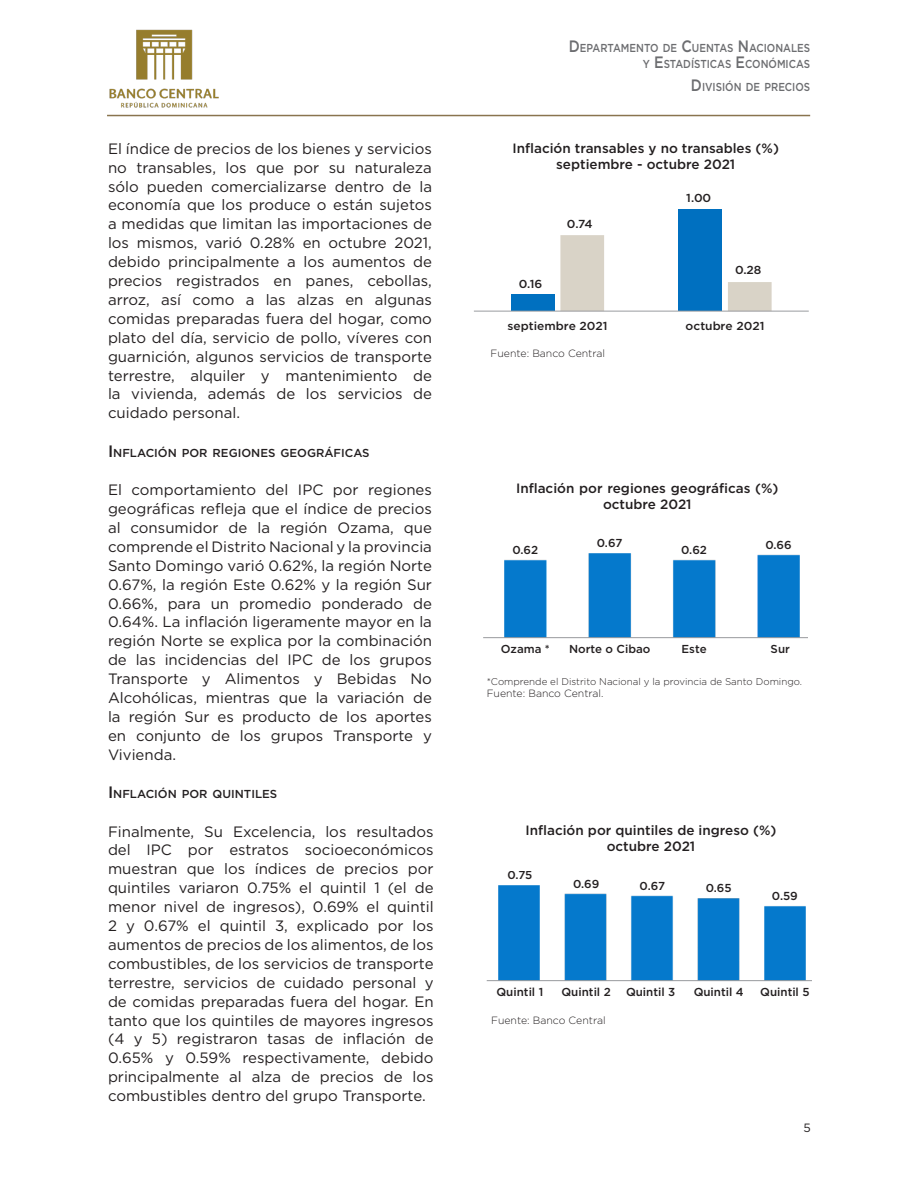
<style>
.page{position:relative;width:918px;height:1188px;background:#fff}
.page>*{position:absolute;margin:0;border:0;box-sizing:border-box;transform-origin:0 0}
.t1{font:15px/18.9px "Gotham";color:#231f20;text-align:justify}
.t2{font:500 13.5px/16.2px "Gotham";color:#231f20;text-align:center}
.t3{font:12px "Gotham";color:#231f20}
.t4{font:500 11.55px "Gotham";color:#231f20}
.t5{font:500 11.55px/16.5px "Gotham";color:#6c6d70;text-align:right;scale:.86 1}
.t6{font:500 11.55px "Gotham";color:#231f20}
.t7{font:300 10.5px "Gotham";color:#231f20}
.t8{font:300 9.75px "Gotham";color:#231f20}
.s1{font-size:16.5px}
</style>
<div class="page">
<hr style="left:107px;top:115px;width:703px;height:1px;background:#89744f">
<img style="left:109px;top:29px;width:110px;height:79px">
<div style="left:511px;top:295px;width:44px;height:16px;background:#0070c0"></div>
<div style="left:679px;top:209px;width:43px;height:102px;background:#0070c0"></div>
<svg style="left:560px;top:235px;width:212px;height:76px"></svg>
<hr style="left:474px;top:311px;width:335px;height:1px;background:#989a9d">
<img style="left:504px;top:554px;width:296px;height:83px">
<hr style="left:483px;top:637px;width:325px;height:1px;background:#989a9d">
<img style="left:499px;top:886px;width:307px;height:94px">
<hr style="left:487px;top:980px;width:325px;height:1px;background:#989a9d">
<p class="t1" style="left:108px;top:139px;width:326px">El índice de precios de los bienes y servicios no transables, los que por su naturaleza sólo pueden comercializarse dentro de la economía que los produce o están sujetos a medidas que limitan las importaciones de los mismos, varió 0.28% en octubre 2021, debido principalmente a los aumentos de precios registrados en panes, cebollas, arroz, así como a las alzas en algunas comidas preparadas fuera del hogar, como plato del día, servicio de pollo, víveres con guarnición, algunos servicios de transporte terrestre, alquiler y mantenimiento de la vivienda, además de los servicios de cuidado personal.</p>
<p class="t6" style="left:108px;top:445px;width:263px"><span class="s1">I</span>NFLACIÓN POR REGIONES GEOGRÁFICAS</p>
<p class="t1" style="left:108px;top:480px;width:326px">El comportamiento del IPC por regiones geográficas refleja que el índice de precios al consumidor de la región Ozama, que comprende el Distrito Nacional y la provincia Santo Domingo varió 0.62%, la región Norte 0.67%, la región Este 0.62% y la región Sur 0.66%, para un promedio ponderado de 0.64%. La inflación ligeramente mayor en la región Norte se explica por la combinación de las incidencias del IPC de los grupos Transporte y Alimentos y Bebidas No Alcohólicas, mientras que la variación de la región Sur es producto de los aportes en conjunto de los grupos Transporte y Vivienda.</p>
<p class="t6" style="left:108px;top:787px;width:171px"><span class="s1">I</span>NFLACIÓN POR QUI NTI LES</p>
<p class="t1" style="left:108px;top:821px;width:327px">Finalmente, Su Excelencia, los resultados del IPC por estratos socioeconómicos muestran que los índices de precios por quintiles variaron 0.75% el quintil 1 (el de menor nivel de ingresos), 0.69% el quintil 2 y 0.67% el quintil 3, explicado por los aumentos de precios de los alimentos, de los combustibles, de los servicios de transporte terrestre, servicios de cuidado personal y de comidas preparadas fuera del hogar. En tanto que los quintiles de mayores ingresos (4 y 5) registraron tasas de inflación de 0.65% y 0.59% respectivamente, debido principalmente al alza de precios de los combustibles dentro del grupo Transporte.</p>
<p class="t5" style="left:569px;top:39px;width:282px"><span class="s1">D</span>EPARTAMENTO DE <span class="s1">C</span>UENTAS <span class="s1">N</span>ACIONALES<br>Y <span class="s1">E</span>STADÍSTICAS <span class="s1">E</span>CONÓMICAS</p>
<p class="t5" style="left:691px;top:78px;width:140px"><span class="s1">D</span>IVISIÓN DE PRECIOS</p>
<p class="t2" style="left:513px;top:140px;width:268px">Inflación transables y no transables (%) septiembre - octubre 2021</p>
<p class="t4" style="left:519px;top:276px;width:25px">0.16</p>
<p class="t4" style="left:567px;top:216px;width:27px">0.74</p>
<p class="t4" style="left:686px;top:190px;width:27px">1.00</p>
<p class="t4" style="left:735px;top:263px;width:28px">0.28</p>
<p class="t4" style="left:508px;top:318px;width:101px">septiembre 2021</p>
<p class="t4" style="left:686px;top:318px;width:80px">octubre 2021</p>
<p class="t4" style="left:543px;top:341px;width:66px">Transables</p>
<p class="t7" style="left:491px;top:347px;width:116px">Fuente: Banco Central</p>
<p class="t2" style="left:516px;top:480px;width:264px">Inflación por regiones geográficas (%) octubre 2021</p>
<p class="t4" style="left:512px;top:542px;width:27px">0.62</p>
<p class="t4" style="left:597px;top:535px;width:27px">0.67</p>
<p class="t4" style="left:681px;top:542px;width:27px">0.62</p>
<p class="t4" style="left:765px;top:537px;width:28px">0.66</p>
<p class="t4" style="left:501px;top:641px;width:51px">Ozama *</p>
<p class="t4" style="left:569px;top:641px;width:83px">Norte o Cibao</p>
<p class="t4" style="left:682px;top:641px;width:27px">Este</p>
<p class="t4" style="left:771px;top:641px;width:21px">Sur</p>
<p class="t8" style="left:487px;top:675px;width:317px">*Comprende el Distrito Nacional y la provincia de Santo Domingo.</p>
<p class="t7" style="left:487px;top:687px;width:118px">Fuente: Banco Central.</p>
<p class="t2" style="left:526px;top:822px;width:252px">Inflación por quintiles de ingreso (%) octubre 2021</p>
<p class="t4" style="left:507px;top:868px;width:26px">0.75</p>
<p class="t4" style="left:573px;top:876px;width:28px">0.69</p>
<p class="t4" style="left:640px;top:878px;width:27px">0.67</p>
<p class="t4" style="left:706px;top:880px;width:27px">0.65</p>
<p class="t4" style="left:772px;top:888px;width:27px">0.59</p>
<p class="t4" style="left:497px;top:984px;width:48px">Quintil 1</p>
<p class="t4" style="left:562px;top:984px;width:51px">Quintil 2</p>
<p class="t4" style="left:626px;top:984px;width:51px">Quintil 3</p>
<p class="t4" style="left:694px;top:984px;width:51px">Quintil 4</p>
<p class="t4" style="left:760px;top:984px;width:51px">Quintil 5</p>
<p class="t7" style="left:491px;top:1013px;width:116px">Fuente: Banco Central</p>
<p class="t3" style="left:804px;top:1120px;width:9px">5</p>
</div>
